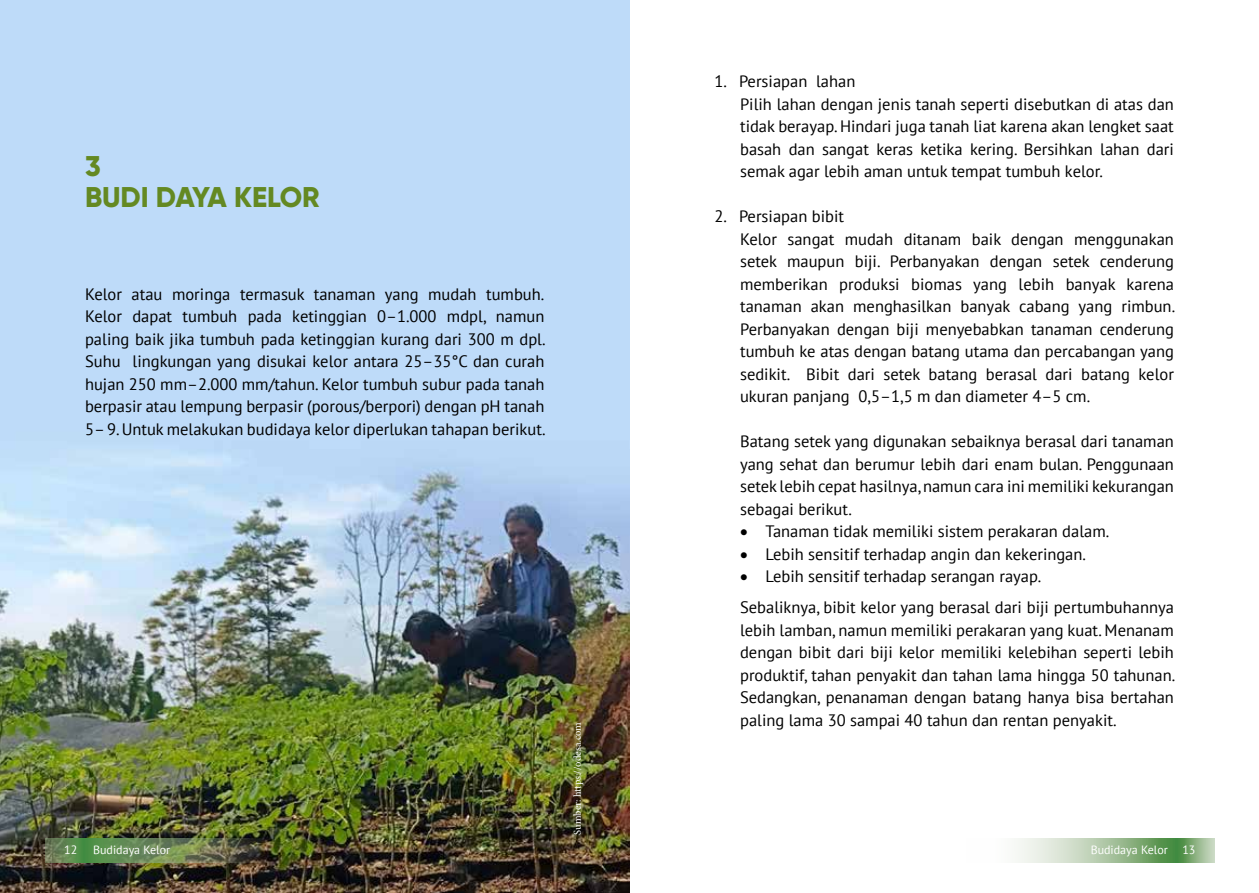
<style>
.page{position:relative;width:1259px;height:893px;background:#fff}
.page>*{position:absolute;margin:0;border:0;box-sizing:border-box;transform-origin:0 0}
.t1{font:800 28.5px/31px "Gilroy";letter-spacing:-.005em;color:#648922}
.t2{font:16.5px/22.5px "PT Sans";color:#000;text-align:justify}
.t3{font:12px "PT Sans";color:#fff}
.t4{font:10.5px "Minion Pro";color:#fff}
</style>
<div class="page">
<img style="left:0;top:0;width:629px;height:893px">
<div style="left:1174px;top:838px;width:40px;height:24px;background:linear-gradient(to right,#35812e,#cdd9c3)"></div>
<svg style="left:45px;top:838px;width:40px;height:24px"></svg>
<svg style="left:1016px;top:838px;width:158px;height:24px;background:#afc9a8"></svg>
<img style="left:85px;top:838px;width:208px;height:24px">
<h1 class="t1" style="left:85px;top:150px;width:236px">3<br>BUDI DAYA KELOR</h1>
<p class="t2" style="left:85px;top:282px;width:462px">Kelor atau moringa termasuk tanaman yang mudah tumbuh.<br>Kelor dapat tumbuh pada ketinggian 0–1.000 mdpl, namun paling baik jika tumbuh pada ketinggian kurang dari 300 m dpl.<br>Suhu lingkungan yang disukai kelor antara 25–35°C dan curah hujan 250 mm–2.000 mm/tahun. Kelor tumbuh subur pada tanah berpasir atau lempung berpasir (porous/berpori) dengan pH tanah 5– 9. Untuk melakukan budidaya kelor diperlukan tahapan berikut.</p>
<p class="t4" style="left:570px;top:835px;width:114px;rotate:-90deg">Sumber: https://odesa.com</p>
<p class="t2" style="left:740px;top:70px;width:435px;text-align:left;text-indent:-26px">1. Persiapan lahan<br>Pilih lahan dengan jenis tanah seperti disebutkan di atas dan tidak berayap. Hindari juga tanah liat karena akan lengket saat basah dan sangat keras ketika kering. Bersihkan lahan dari semak agar lebih aman untuk tempat tumbuh kelor.</p>
<p class="t2" style="left:740px;top:205px;width:436px;text-align:left;text-indent:-26px">2. Persiapan bibit<br>Kelor sangat mudah ditanam baik dengan menggunakan setek maupun biji. Perbanyakan dengan setek cenderung memberikan produksi biomas yang lebih banyak karena tanaman akan menghasilkan banyak cabang yang rimbun.<br>Perbanyakan dengan biji menyebabkan tanaman cenderung tumbuh ke atas dengan batang utama dan percabangan yang sedikit. Bibit dari setek batang berasal dari batang kelor ukuran panjang 0,5–1,5 m dan diameter 4–5 cm.</p>
<p class="t2" style="left:740px;top:430px;width:435px">Batang setek yang digunakan sebaiknya berasal dari tanaman yang sehat dan berumur lebih dari enam bulan. Penggunaan setek lebih cepat hasilnya, namun cara ini memiliki kekurangan sebagai berikut.</p>
<p class="t2" style="left:740px;top:520px;width:371px">• Tanaman tidak memiliki sistem perakaran dalam.</p>
<p class="t2" style="left:740px;top:542px;width:347px">• Lebih sensitif terhadap angin dan kekeringan.</p>
<p class="t2" style="left:740px;top:561px;width:435px;line-height:31px">• Lebih sensitif terhadap serangan rayap.<br>Sebaliknya, bibit kelor yang berasal dari biji pertumbuhannya</p>
<p class="t2" style="left:740px;top:618px;width:437px">lebih lamban, namun memiliki perakaran yang kuat. Menanam dengan bibit dari biji kelor memiliki kelebihan seperti lebih produktif, tahan penyakit dan tahan lama hingga 50 tahunan.<br>Sedangkan, penanaman dengan batang hanya bisa bertahan paling lama 30 sampai 40 tahun dan rentan penyakit.</p>
<p class="t3" style="left:64px;top:842px;width:15px">12</p>
<p class="t3" style="left:93px;top:842px;width:79px">Budidaya Kelor</p>
<p class="t3" style="left:1090px;top:842px;width:106px">Budidaya Kelor 13</p>
</div>
